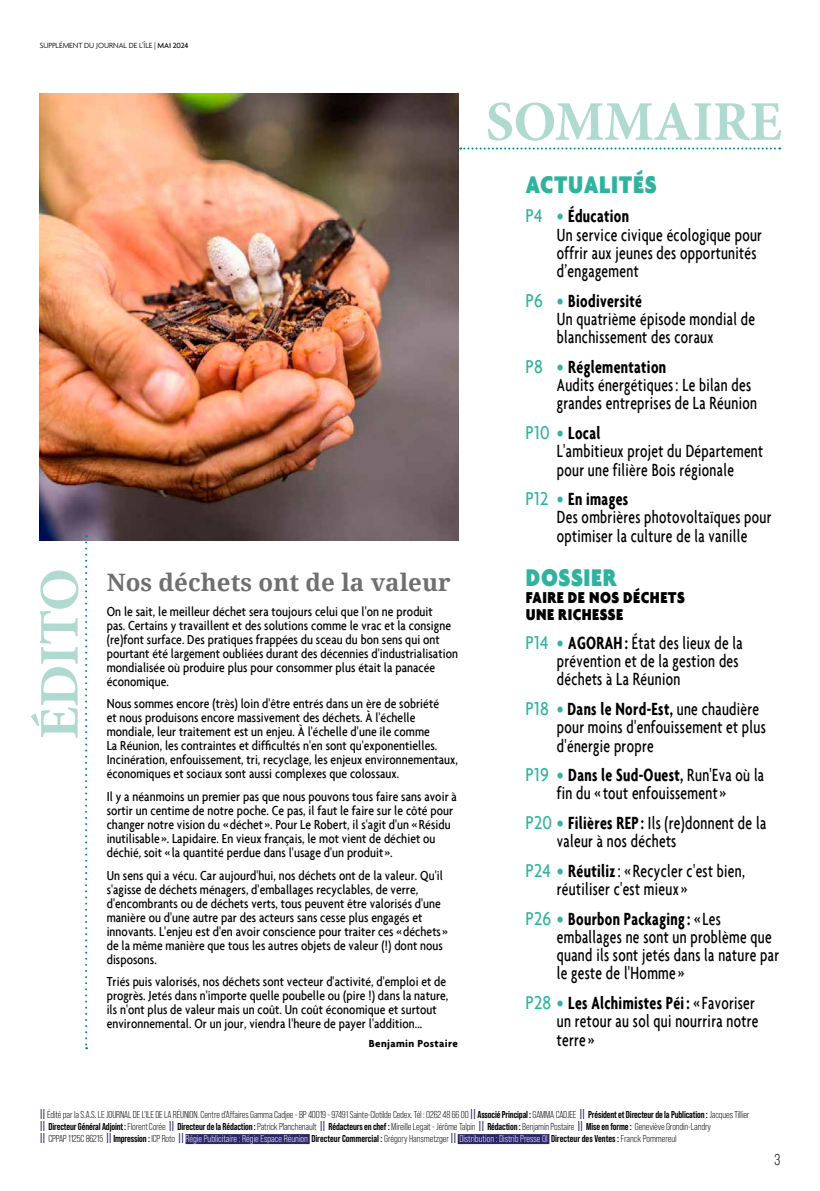
<style>
.page{position:relative;width:820px;height:1191px;background:#fff}
.page>*{position:absolute;margin:0;border:0;box-sizing:border-box;transform-origin:0 0}
.t1{font:700 56px "Minion Pro";letter-spacing:-.01em;color:#b0dad0}
.t2{font:900 26px "Agenda";letter-spacing:.035em;color:#2fb39f;scale:.86 1}
.t3{font:700 24px "Droid Serif";letter-spacing:.005em;color:#706f6f}
.t4{font:500 condensed 19px/18.3px "Agenda";letter-spacing:.02em;color:#000;scale:.86 1}
.t5{font:900 17px/17px "Agenda";letter-spacing:.035em;color:#000;scale:.86 1}
.t6{font:15.5px "Bebas Neue Pro";color:#000}
.t7{font:500 condensed 14px/14px "Agenda";letter-spacing:.005em;color:#000}
.t8{font:700 11px "Agenda";letter-spacing:.03em;color:#000}
.t9{font:10px/12px "Bebas Neue Pro";letter-spacing:-.015em;color:#000}
.t10{font:300 8px "Agenda";letter-spacing:-.005em;color:#000}
.s1{font-weight:500}
.s2{font-stretch:normal;font-size:20px;color:#2fb39f}
.s3{font-weight:700}
.s4{font-weight:700;color:#2d276a}
.s5{color:#fff}
</style>
<div class="page">
<div style="left:185px;top:1134px;width:124px;height:10px;background:#2d276a"></div>
<div style="left:457px;top:1134px;width:92px;height:10px;background:#2d276a"></div>
<img style="left:40px;top:94px;width:418px;height:446px">
<svg style="left:85px;top:535px;width:2px;height:514px"></svg>
<svg style="left:460px;top:147px;width:320px;height:2px"></svg>
<p class="t10" style="left:40px;top:40px;width:150px">SUPPLÉMENT DU JOURNAL DE L’ÎLE | <span class="s1">MAI 2024</span></p>
<h1 class="t1" style="left:20px;top:739px;width:172px;rotate:-90deg">ÉDITO</h1>
<h3 class="t3" style="left:107px;top:565px;width:345px">Nos déchets ont de la valeur</h3>
<p class="t7" style="left:107px;top:604px;width:352px">On le sait, le meilleur déchet sera toujours celui que l'on ne produit<br>pas. Certains y travaillent et des solutions comme le vrac et la consigne (re)font surface. Des pratiques frappées du sceau du bon sens qui ont pourtant été largement oubliées durant des décennies d'industrialisation mondialisée où produire plus pour consommer plus était la panacée économique.</p>
<p class="t7" style="left:107px;top:696px;width:353px">Nous sommes encore (très) loin d'être entrés dans un ère de sobriété<br>et nous produisons encore massivement des déchets. À l'échelle mondiale, leur traitement est un enjeu. À l'échelle d'une île comme<br>La Réunion, les contraintes et difficultés n'en sont qu'exponentielles.<br>Incinération, enfouissement, tri, recyclage, les enjeux environnementaux, économiques et sociaux sont aussi complexes que colossaux.</p>
<p class="t7" style="left:107px;top:789px;width:351px">Il y a néanmoins un premier pas que nous pouvons tous faire sans avoir à sortir un centime de notre poche. Ce pas, il faut le faire sur le côté pour changer notre vision du « déchet ». Pour Le Robert, il s'agit d'un « Résidu inutilisable ». Lapidaire. En vieux français, le mot vient de déchiet ou déchié, soit « la quantité perdue dans l'usage d'un produit ».</p>
<p class="t7" style="left:107px;top:867px;width:342px">Un sens qui a vécu. Car aujourd'hui, nos déchets ont de la valeur. Qu'il s'agisse de déchets ménagers, d'emballages recyclables, de verre, d'encombrants ou de déchets verts, tous peuvent être valorisés d'une manière ou d'une autre par des acteurs sans cesse plus engagés et innovants. L'enjeu est d'en avoir conscience pour traiter ces « déchets » de la même manière que tous les autres objets de valeur (!) dont nous disposons.</p>
<p class="t7" style="left:107px;top:974px;width:343px">Triés puis valorisés, nos déchets sont vecteur d'activité, d'emploi et de progrès. Jetés dans n'importe quelle poubelle ou (pire !) dans la nature, ils n'ont plus de valeur mais un coût. Un coût économique et surtout environnemental. Or un jour, viendra l'heure de payer l'addition...</p>
<p class="t8" style="left:368px;top:1037px;width:91px">Benjamin Postaire</p>
<h1 class="t1" style="left:485px;top:82px;width:297px">SOMMAIRE</h1>
<h2 class="t2" style="left:525px;top:169px;width:153px">ACTUALITÉS</h2>
<h3 class="t4" style="left:556px;top:207px;width:240px;text-indent:-31px"><span class="s2">P4 •</span> <span class="s3">Éducation<br></span>Un service civique écologique pour offrir aux jeunes des opportunités d’engagement</h3>
<h3 class="t4" style="left:556px;top:291px;width:232px;text-indent:-31px"><span class="s2">P6 •</span> <span class="s3">Biodiversité<br></span>Un quatrième épisode mondial de blanchissement des coraux</h3>
<h3 class="t4" style="left:556px;top:357px;width:234px;text-indent:-31px"><span class="s2">P8 •</span> <span class="s3">Réglementation<br></span>Audits énergétiques : Le bilan des grandes entreprises de La Réunion</h3>
<h3 class="t4" style="left:556px;top:423px;width:241px;text-indent:-31px"><span class="s2">P10 •</span> <span class="s3">Local<br></span>L'ambitieux projet du Département pour une filière Bois régionale</h3>
<h3 class="t4" style="left:556px;top:489px;width:251px;text-indent:-31px"><span class="s2">P12 •</span> <span class="s3">En images<br></span>Des ombrières photovoltaïques pour optimiser la culture de la vanille</h3>
<h2 class="t2" style="left:525px;top:561px;width:107px">DOSSIER</h2>
<p class="t5" style="left:525px;top:588px;width:186px">FAIRE DE NOS DÉCHETS<br>UNE RICHESSE</p>
<h3 class="t4" style="left:556px;top:633px;width:217px;text-indent:-31px"><span class="s2">P14 •</span> <span class="s3">AGORAH :</span> État des lieux de la prévention et de la gestion des déchets à La Réunion</h3>
<h3 class="t4" style="left:556px;top:699px;width:244px;text-indent:-31px"><span class="s2">P18 •</span> <span class="s3">Dans le Nord-Est,</span> une chaudière pour moins d'enfouissement et plus d'énergie propre</h3>
<h3 class="t4" style="left:525px;top:765px;width:279px;text-align:center"><span class="s2">P19 •</span> <span class="s3">Dans le Sud-Ouest,</span> Run'Eva où la fin du « tout enfouissement »</h3>
<h3 class="t4" style="left:556px;top:813px;width:245px;text-indent:-31px"><span class="s2">P20 •</span> <span class="s3">Filières REP :</span> Ils (re)donnent de la valeur à nos déchets</h3>
<h3 class="t4" style="left:556px;top:861px;width:220px;text-indent:-31px"><span class="s2">P24 •</span> <span class="s3">Réutiliz</span> : « Recycler c'est bien, réutiliser c'est mieux »</h3>
<h3 class="t4" style="left:556px;top:909px;width:260px;text-indent:-31px"><span class="s2">P26 •</span> <span class="s3">Bourbon Packaging :</span> « Les emballages ne sont un problème que quand ils sont jetés dans la nature par le geste de l'Homme »</h3>
<h3 class="t4" style="left:556px;top:993px;width:236px;text-indent:-31px"><span class="s2">P28 •</span> <span class="s3">Les Alchimistes Péi :</span> « Favoriser un retour au sol qui nourrira notre terre »</h3>
<p class="t9" style="left:40px;top:1108px;width:711px"><span class="s4">||</span>Édité par la S.A.S. LE JOURNAL DE L’ILE DE LA RÉUNION. Centre d'Affaires Gamma Cadjee - BP 40019 - 97491 Sainte-Clotilde Cedex. Tél : 0262 48 66 00 <span class="s4">||</span><span class="s3">Associé Principal:</span> GAMMA CADJEE <span class="s4">||</span> <span class="s3">Président et Directeur de la Publication :</span> Jacques Tillier <span class="s4">||</span> <span class="s3">Directeur Général Adjoint:</span> FlorentCorée <span class="s4">||</span> <span class="s3">Directeur de la Rédaction:</span> Patrick Planchenault <span class="s4">||</span> <span class="s3">Rédacteurs en chef :</span> Mireille Legait - Jérôme Talpin <span class="s4">||</span> <span class="s3">Rédaction :</span> Benjamin Postaire <span class="s4">||</span> <span class="s3">Mise en forme :</span> Geneviève Grondin-Landry<br><span class="s4">||</span> CPPAP 1125C 86215 <span class="s4">||</span><span class="s3">Impression :</span> ICP Roto <span class="s4">||</span><span class="s5">Régie Publicitaire : Régie Espace Réunion</span> <span class="s3">Directeur Commercial :</span> Grégory Hansmetzger <span class="s4">||</span> <span class="s5">Distribution : Distrib Presse OI</span> <span class="s3">Directeur des Ventes :</span> Franck Pommereul</p>
<p class="t6" style="left:774px;top:1150px;width:7px">3</p>
</div>
